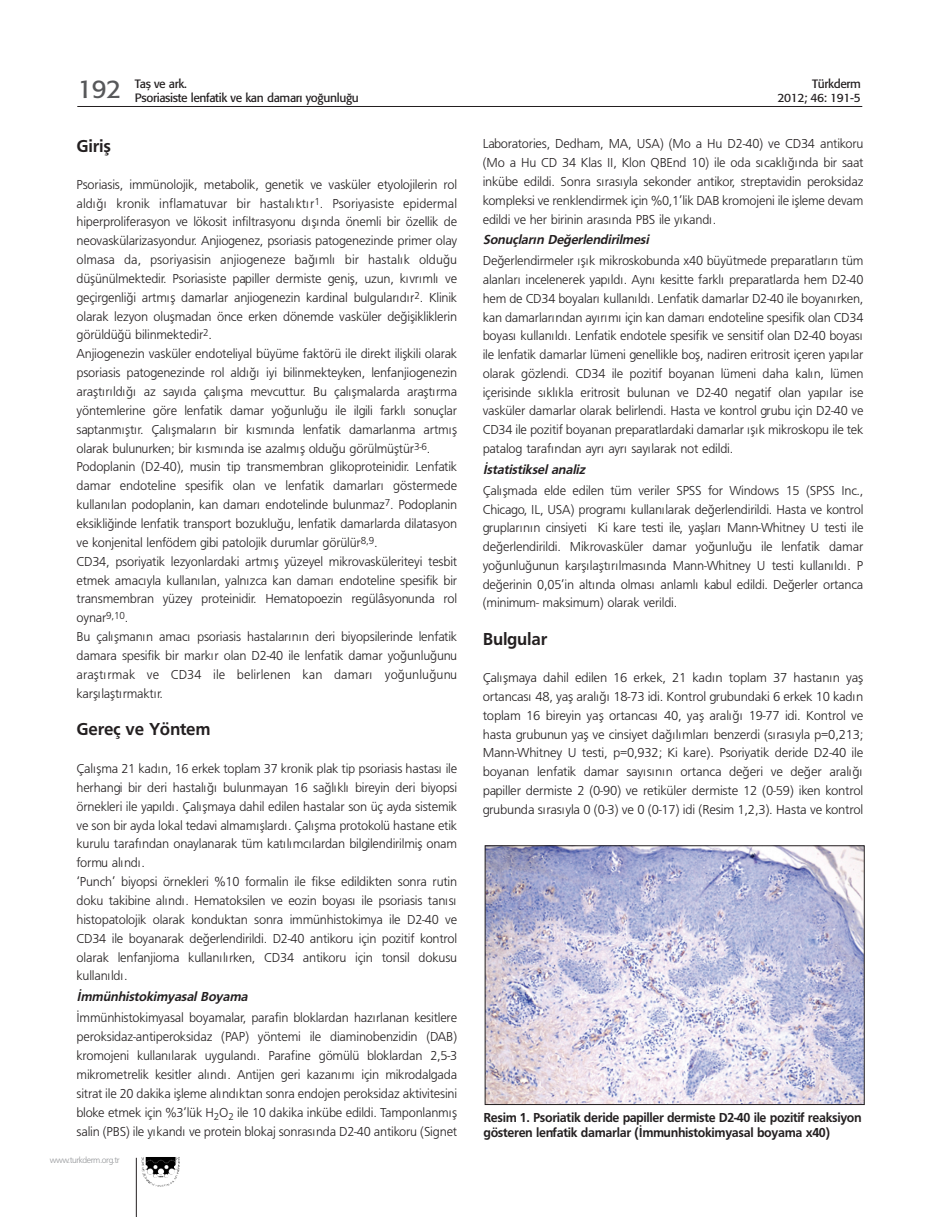
<style>
.page{position:relative;width:940px;height:1217px;background:#fff}
.page>*{position:absolute;margin:0;border:0;box-sizing:border-box;transform-origin:0 0}
.t1{font:25.5px "Formata Tr";color:#57585a}
.t2{font:18px "Frugal Bold Tr";letter-spacing:-.015em;color:#231f20}
.t3{font:13.5px/18.9px "Frugal Normal Tr";letter-spacing:-.015em;color:#231f20;text-align:justify}
.t4{font:13.5px/15px "Frugal Bold Tr";letter-spacing:-.025em;color:#231f20;scale:.96 1}
.t5{font:italic 13.5px "Frugal Bold Tr";letter-spacing:-.015em;color:#231f20}
.t6{font:12px/13.5px "Formata Tr";letter-spacing:-.03em;color:#231f20}
.t7{font:9px "Frugal Normal Tr";letter-spacing:-.055em;color:#939598}
</style>
<div class="page">
<img style="left:487px;top:847px;width:375px;height:255px">
<div style="left:485px;top:845px;width:379px;height:259px;border:1px solid #231f20"></div>
<hr style="left:77px;top:106px;width:785px;height:1px;background:#231f20">
<img style="left:141px;top:1157px;width:39px;height:29px">
<hr style="left:136px;top:1157px;width:1px;height:59px;background:#231f20">
<h1 class="t1" style="left:77px;top:78px;width:45px">192</h1>
<p class="t6" style="left:135px;top:78px;width:225px">Taş ve ark.<br>Psoriasiste lenfatik ve kan damarı yoğunluğu</p>
<p class="t6" style="left:812px;top:78px;width:50px">Türk derm</p>
<p class="t6" style="left:777px;top:92px;width:85px">2012; 46: 191-5</p>
<h2 class="t2" style="left:77px;top:139px;width:36px">Gi rifl</h2>
<p class="t3" style="left:77px;top:176px;width:382px;text-align:left">Psoriasis, immünolojik, metabolik, genetik ve vasküler etyolojilerin rol aldığı kronik inflamatuvar bir hastalıktır<sup>1</sup>. Psoriyasiste epidermal hiperproliferasyon ve lökosit infiltrasyonu dışında önemli bir özellik de neovaskülarizasyondur. Anjiogenez, psoriasis patogenezinde primer olay olmasa da, psoriyasisin anjiogeneze bağımlı bir hastalık olduğu düşünülmektedir. Psoriasiste papiller dermiste geniş, uzun, kıvrımlı ve geçirgenliği artmış damarlar anjiogenezin kardinal bulgularıdır<sup>2</sup>. Klinik olarak lezyon oluşmadan önce erken dönemde vasküler değişikliklerin görüldüğü bilinmektedir<sup>2</sup>.<br>Anjiogenezin vasküler endoteliyal büyüme faktörü ile direkt ilişkili olarak psoriasis patogenezinde rol aldığı iyi bilinmekteyken, lenfanjiogenezin araştırıldığı az sayıda çalışma mevcuttur. Bu çalışmalarda araştırma yöntemlerine göre lenfatik damar yoğunluğu ile ilgili farklı sonuçlar saptanmıştır. Çalışmaların bir kısmında lenfatik damarlanma artmış olarak bulunurken; bir kısmında ise azalmış olduğu görülmüştür<sup>3-6</sup>.<br>Podoplanin (D2-40), musin tip transmembran glikoproteinidir. Lenfatik damar endoteline spesifik olan ve lenfatik damarları göstermede kullanılan podoplanin, kan damarı endotelinde bulunmaz<sup>7</sup>. Podoplanin eksikliğinde lenfatik transport bozukluğu, lenfatik damarlarda dilatasyon ve konjenital lenfödem gibi patolojik durumlar görülür<sup>8,9</sup>.<br>CD34, psoriyatik lezyonlardaki artmış yüzeyel mikrovasküleriteyi tesbit etmek amacıyla kullanılan, yalnızca kan damarı endoteline spesifik bir transmembran yüzey proteinidir. Hematopoezin regülâsyonunda rol oynar<sup>9,10</sup>.<br>Bu çalışmanın amacı psoriasis hastalarının deri biyopsilerinde lenfatik damara spesifik bir markır olan D2-40 ile lenfatik damar yoğunluğunu araştırmak ve CD34 ile belirlenen kan damarı yoğunluğunu karşılaştırmaktır.</p>
<h2 class="t2" style="left:77px;top:722px;width:135px">Gereç ve Yöntem</h2>
<p class="t3" style="left:77px;top:760px;width:382px;text-align:left">Çalışma 21 kadın, 16 erkek toplam 37 kronik plak tip psoriasis hastası ile herhangi bir deri hastalığı bulunmayan 16 sağlıklı bireyin deri biyopsi örnekleri ile yapıldı. Çalışmaya dahil edilen hastalar son üç ayda sistemik ve son bir ayda lokal tedavi almamışlardı. Çalışma protokolü hastane etik kurulu tarafından onaylanarak tüm katılımcılardan bilgilendirilmiş onam formu alındı.<br>‘Punch’ biyopsi örnekleri %10 formalin ile fikse edildikten sonra rutin doku takibine alındı. Hematoksilen ve eozin boyası ile psoriasis tanısı histopatolojik olarak konduktan sonra immünhistokimya ile D2-40 ve CD34 ile boyanarak değerlendirildi. D2-40 antikoru için pozitif kontrol olarak lenfanjioma kullanılırken, CD34 antikoru için tonsil dokusu kullanıldı.</p>
<p class="t5" style="left:77px;top:991px;width:175px">İmmünhistokimyasal Boyama</p>
<p class="t3" style="left:77px;top:1009px;width:382px">İmmünhistokimyasal boyamalar, parafin bloklardan hazırlanan kesitlere peroksidaz-antiperoksidaz (PAP) yöntemi ile diaminobenzidin (DAB) kromojeni kullanılarak uygulandı. Parafine gömülü bloklardan 2,5-3 mikrometrelik kesitler alındı. Antijen geri kazanımı için mikrodalgada sitrat ile 20 dakika işleme alındıktan sonra endojen peroksidaz aktivitesini bloke etmek için %3’lük H<sub>2</sub>O<sub>2</sub> ile 10 dakika inkübe edildi. Tamponlanmış salin (PBS) ile yıkandı ve protein blokaj sonrasında D2-40 antikoru (Signet</p>
<p class="t7" style="left:50px;top:1156px;width:71px">www.turk derm.org.tr</p>
<p class="t3" style="left:483px;top:136px;width:382px">Laboratories, Dedham, MA, USA) (Mo a Hu D2-40) ve CD34 antikoru (Mo a Hu CD 34 Klas II, Klon QBEnd 10) ile oda sıcaklığında bir saat inkübe edildi. Sonra sırasıyla sekonder antikor, streptavidin peroksidaz kompleksi ve renklendirmek için %0,1’lik DAB kromojeni ile işleme devam edildi ve her birinin arasında PBS ile yıkandı.</p>
<p class="t5" style="left:483px;top:235px;width:170px">Sonuçların Değerlendirilmesi</p>
<p class="t3" style="left:483px;top:252px;width:382px">Değerlendirmeler ışık mikroskobunda x40 büyütmede preparatların tüm alanları incelenerek yapıldı. Aynı kesitte farklı preparatlarda hem D2-40 hem de CD34 boyaları kullanıldı. Lenfatik damarlar D2-40 ile boyanırken, kan damarlarından ayırımı için kan damarı endoteline spesifik olan CD34 boyası kullanıldı. Lenfatik endotele spesifik ve sensitif olan D2-40 boyası ile lenfatik damarlar lümeni genellikle boş, nadiren eritrosit içeren yapılar olarak gözlendi. CD34 ile pozitif boyanan lümeni daha kalın, lümen içerisinde sıklıkla eritrosit bulunan ve D2-40 negatif olan yapılar ise vasküler damarlar olarak belirlendi. Hasta ve kontrol grubu için D2-40 ve CD34 ile pozitif boyanan preparatlardaki damarlar ışık mikroskopu ile tek patalog tarafından ayrı ayrı sayılarak not edildi.</p>
<p class="t5" style="left:483px;top:464px;width:106px">İstatistiksel analiz</p>
<p class="t3" style="left:483px;top:482px;width:382px">Çalışmada elde edilen tüm veriler SPSS for Windows 15 (SPSS Inc., Chicago, IL, USA) programı kullanılarak değerlendirildi. Hasta ve kontrol gruplarının cinsiyeti Ki kare testi ile, yaşları Mann-Whitney U testi ile değerlendirildi. Mikrovasküler damar yoğunluğu ile lenfatik damar yoğunluğunun karşılaştırılmasında Mann-Whitney U testi kullanıldı. P değerinin 0,05’in altında olması anlamlı kabul edildi. Değerler ortanca (minimum- maksimum) olarak verildi.</p>
<h2 class="t2" style="left:483px;top:631px;width:66px">Bulgular</h2>
<p class="t3" style="left:483px;top:669px;width:382px">Çalışmaya dahil edilen 16 erkek, 21 kadın toplam 37 hastanın yaş ortancası 48, yaş aralığı 18-73 idi. Kontrol grubundaki 6 erkek 10 kadın toplam 16 bireyin yaş ortancası 40, yaş aralığı 19-77 idi. Kontrol ve hasta grubunun yaş ve cinsiyet dağılımları benzerdi (sırasıyla p=0,213; Mann-Whitney U testi, p=0,932; Ki kare). Psoriyatik deride D2-40 ile boyanan lenfatik damar sayısının ortanca değeri ve değer aralığı papiller dermiste 2 (0-90) ve retiküler dermiste 12 (0-59) iken kontrol grubunda sırasıyla 0 (0-3) ve 0 (0-17) idi (Resim 1,2,3). Hasta ve kontrol</p>
<p class="t4" style="left:483px;top:1111px;width:395px">Resim 1. Psoriatik deride papiller dermiste D2-40 ile pozitif reaksiyon gösteren lenfatik damarlar (İmmunhistokimyasal boyama x40)</p>
</div>
